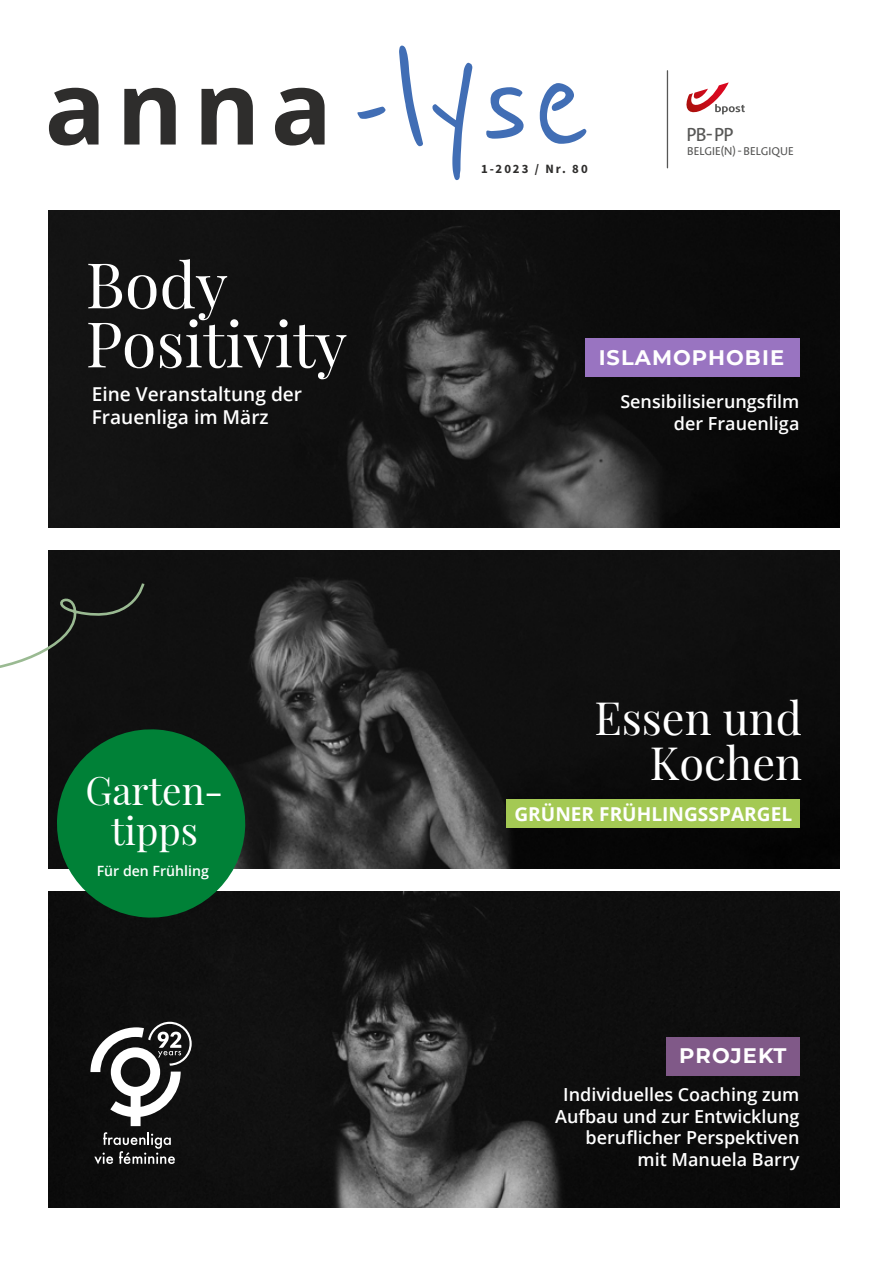
<style>
.page{position:relative;width:893px;height:1263px;background:#fff}
.page>*{position:absolute;margin:0;border:0;box-sizing:border-box;transform-origin:0 0}
.t1{font:171.9px "Reenie Beanie";color:#416eb5}
.t2{font:700 101.85px "Open Sans";color:#2e2d2c}
.t3{font:63px/59.1px "Playfair Display";color:#fff}
.t4{font:45px/45px "Playfair Display";color:#fff;text-align:right}
.t5{font:38.4px/39.6px "Playfair Display";color:#fff;text-align:center}
.t6{font:700 21px "Montserrat";letter-spacing:.05em;color:#fff}
.t7{font:600 19.2px/23px "Open Sans";color:#fff}
.t8{font:700 19.2px "Open Sans";color:#fff}
.t9{font:19.05px "Aroma No 2 LT Com";color:#575756}
.t10{font:600 18px/21.6px "Open Sans";color:#fff;text-align:right}
.t11{font:600 14.1px "Open Sans";color:#fff}
.t12{font:12.75px "Source Sans Variable";letter-spacing:.16em;color:#2e2d2c}
.t13{font:11.4px "Aroma No 2 LT Com";letter-spacing:.005em;color:#575756}
</style>
<div class="page">
<img style="left:48px;top:210px;width:791px;height:317px">
<img style="left:48px;top:551px;width:791px;height:317px">
<img style="left:48px;top:892px;width:791px;height:316px">
<svg style="left:686px;top:82px;width:59px;height:33px"></svg>
<hr style="left:667px;top:71px;width:1px;height:97px;background:#575756">
<div style="left:585px;top:338px;width:214px;height:38px;background:#9974c1"></div>
<div style="left:666px;top:1037px;width:133px;height:38px;background:#805988"></div>
<svg style="left:94px;top:1132px;width:81px;height:32px;background:#424242"></svg>
<svg style="left:90px;top:1022px;width:102px;height:104px"></svg>
<div style="left:506px;top:799px;width:293px;height:28px;background:#a4c954"></div>
<svg style="left:53px;top:725px;width:196px;height:196px;background:#0a6832"></svg>
<svg style="left:0;top:581px;width:146px;height:93px"></svg>
<h2 class="t2" style="left:45px;top:36px;width:289px">anna</h2>
<h1 class="t1" style="left:349px;top:5px;width:244px">-lyse</h1>
<p class="t12" style="left:481px;top:161px;width:108px">1-2023 / Nr. 80</p>
<p class="t9" style="left:686px;top:122px;width:49px">PB- PP</p>
<p class="t13" style="left:687px;top:144px;width:108px">BELGIE(N)- BELGIQUE</p>
<h3 class="t3" style="left:86px;top:250px;width:263px">Body<br>Positivity</h3>
<p class="t7" style="left:92px;top:382px;width:212px">Eine Veranstaltung der<br>Frauenliga im März</p>
<p class="t6" style="left:599px;top:342px;width:187px">ISLAMOPHOBIE</p>
<p class="t10" style="left:620px;top:391px;width:181px">Sensibilisierungsfilm der Frauenliga</p>
<h3 class="t5" style="left:86px;top:767px;width:139px">Garten&shy;tipps</h3>
<p class="t11" style="left:97px;top:861px;width:114px">Für den Frühling</p>
<h3 class="t4" style="left:594px;top:692px;width:209px">Essen und<br>Kochen</h3>
<p class="t8" style="left:514px;top:800px;width:279px">GRÜNER FRÜHLINGSSPARGEL</p>
<p class="t6" style="left:679px;top:1041px;width:109px">PROJEKT</p>
<p class="t10" style="left:555px;top:1083px;width:246px">Individuelles Coaching zum<br>Aufbau und zur Entwicklung beruflicher Perspektiven mit Manuela Barry</p>
</div>
